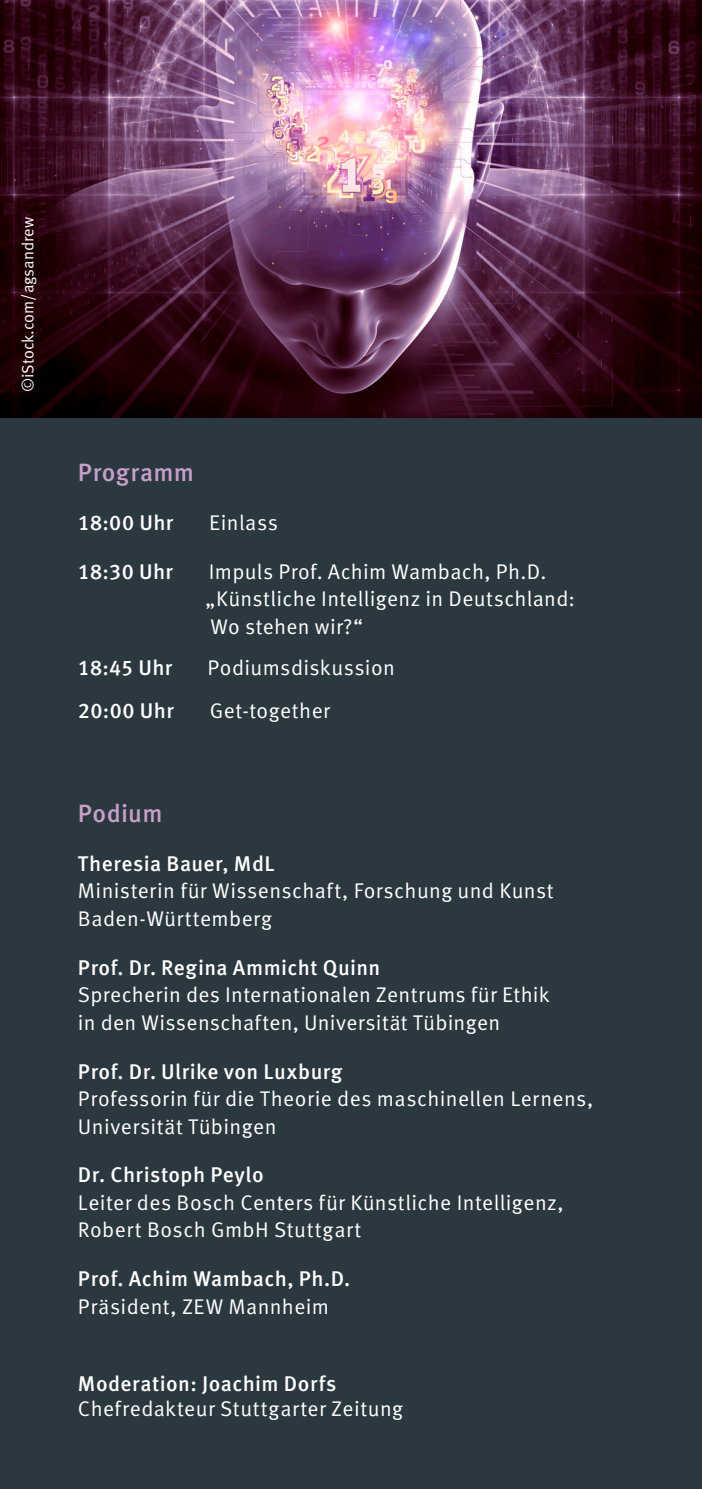
<style>
.page{position:relative;width:702px;height:1489px;background:#fff}
.page>*{position:absolute;margin:0;border:0;box-sizing:border-box;transform-origin:0 0}
.blauer_text_untertit{font:500 25px "Meta Pro";letter-spacing:.015em;color:#c7a0c9}
.blauer_text_untertit-2{font:21.25px/27.5px "Meta Pro";letter-spacing:.02em;color:#fff}
.blauer_text_untertit-3{font:500 21.25px/27.5px "Meta Pro";letter-spacing:.015em;color:#fff}
.blauer_text_untertit-4{font:16.25px "Meta Pro";color:#fff}
.s1{font-weight:500}
.s2{font-weight:400}
</style>
<div class="page">
<div style="left:0;top:205px;width:702px;height:1283px;background:#2c3840"></div>
<img style="left:0;top:0;width:702px;height:417px">
<p class="blauer_text_untertit-4" style="left:18px;top:392px;width:177px;rotate:-90deg">©iStock.com/agsandrew</p>
<p class="blauer_text_untertit" style="left:78px;top:456px;width:117px">Programm</p>
<p class="blauer_text_untertit-3" style="left:78px;top:509px;width:97px">18:00 Uhr</p>
<p class="blauer_text_untertit-2" style="left:209px;top:509px;width:70px">Einlass</p>
<p class="blauer_text_untertit-3" style="left:78px;top:558px;width:96px">18:30 Uhr</p>
<p class="blauer_text_untertit-2" style="left:206px;top:558px;width:371px">Impuls Prof. Achim Wambach, Ph.D. „Künstliche Intelligenz in Deutschland:<br>Wo stehen wir?“</p>
<p class="blauer_text_untertit-3" style="left:78px;top:655px;width:96px">18:45 Uhr</p>
<p class="blauer_text_untertit-2" style="left:207px;top:655px;width:189px">Podiumsdiskussion</p>
<p class="blauer_text_untertit-3" style="left:78px;top:697px;width:97px">20:00 Uhr</p>
<p class="blauer_text_untertit-2" style="left:210px;top:697px;width:122px">Get-together</p>
<p class="blauer_text_untertit" style="left:78px;top:797px;width:86px">Podium</p>
<p class="blauer_text_untertit-2" style="left:78px;top:850px;width:477px"><span class="s1">Theresia Bauer, MdL<br></span>Ministerin für Wissenschaft, Forschung und Kunst<br>Baden-Württemberg</p>
<p class="blauer_text_untertit-2" style="left:78px;top:954px;width:473px"><span class="s1">Prof. Dr. Regina Ammicht Quinn<br></span>Sprecherin des Internationalen Zentrums für Ethik in den Wissenschaften, Universität Tübingen</p>
<p class="blauer_text_untertit-2" style="left:78px;top:1057px;width:516px"><span class="s1">Prof. Dr. Ulrike von Luxburg<br></span>Professorin für die Theorie des maschinellen Lernens,<br>Universität Tübingen</p>
<p class="blauer_text_untertit-2" style="left:78px;top:1161px;width:487px"><span class="s1">Dr. Christoph Peylo<br></span>Leiter des Bosch Centers für Künstliche Intelligenz,<br>Robert Bosch GmbH Stuttgart</p>
<p class="blauer_text_untertit-3" style="left:78px;top:1265px;width:274px">Prof. Achim Wambach, Ph.D.<br><span class="s2">Präsident, ZEW Mannheim</span></p>
<p class="blauer_text_untertit-2" style="left:78px;top:1371px;width:326px;line-height:25.5px"><span class="s1">Moderation: Joachim Dorfs<br></span>Chefredakteur Stuttgarter Zeitung</p>
</div>
